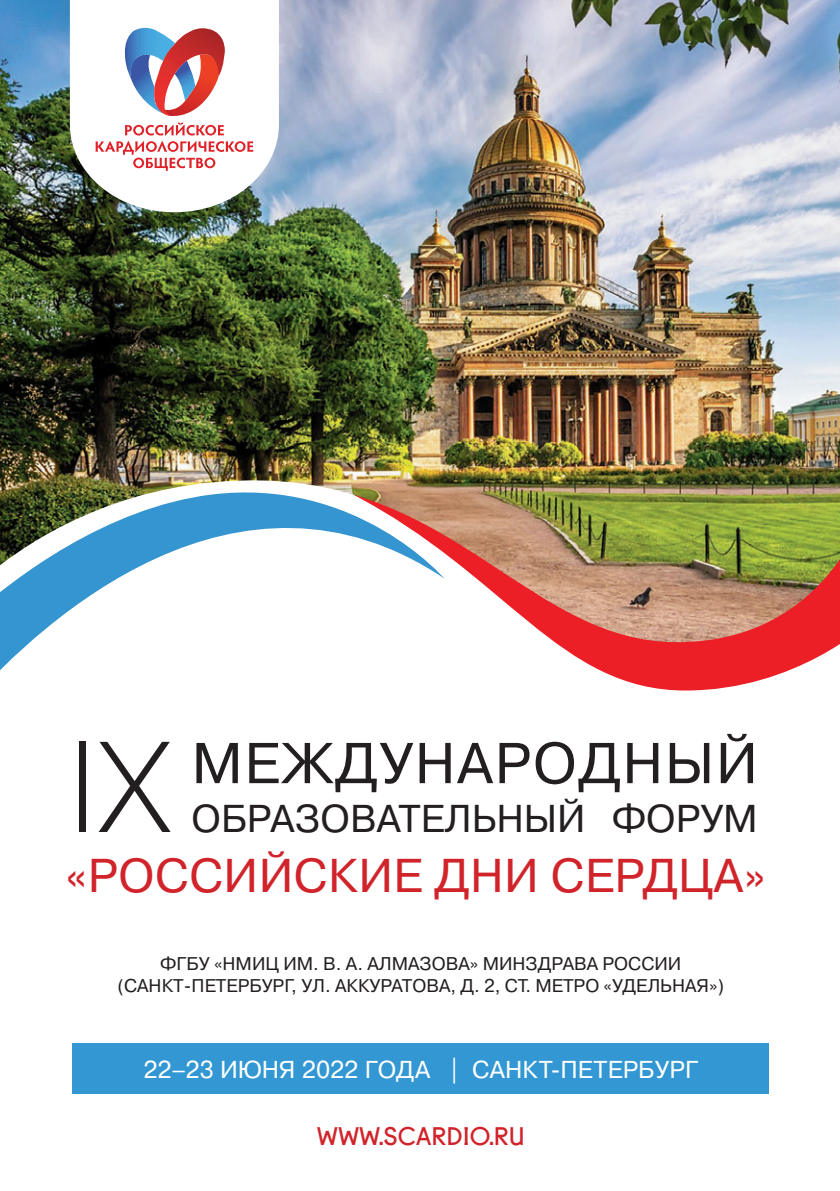
<style>
.page{position:relative;width:840px;height:1191px;background:#fff}
.page>*{position:absolute;margin:0;border:0;box-sizing:border-box;transform-origin:0 0}
.t1{font:128.8px "Pragmatica Light C";color:#231f20;scale:1.05 1}
.t2{font:57.4px "Pragmatica C";letter-spacing:.03em;color:#231f20}
.t3{font:47.4px "Pragmatica C";letter-spacing:.01em;color:#d1232a}
.t4{font:38.8px "Pragmatica C";color:#231f20}
.t5{font:24.4px "Pragmatica C";color:#fff}
.t6{font:24.4px "Fugue";color:#d1232a}
.t7{font:18.4px/22px "Pragmatica C";color:#231f20;text-align:center}
</style>
<div class="page">
<svg style="left:554px;top:642px;width:285px;height:48px;fill:#ed1f26"></svg>
<img style="left:0;top:0;width:839px;height:642px">
<svg style="left:70px;top:0;width:209px;height:212px"></svg>
<svg style="left:95px;top:123px;width:158px;height:48px"></svg>
<svg style="left:123px;top:28px;width:102px;height:88px"></svg>
<div style="left:72px;top:1043px;width:696px;height:51px;background:#3297d3"></div>
<h1 class="t1" style="left:67px;top:716px;width:101px">IX</h1>
<h2 class="t2" style="left:191px;top:731px;width:567px">МЕЖДУНАРОДНЫЙ</h2>
<h3 class="t4" style="left:191px;top:797px;width:567px">ОБРАЗОВАТЕЛЬНЫЙ ФОРУМ</h3>
<h3 class="t3" style="left:65px;top:849px;width:701px">«РОССИЙСКИЕ ДНИ СЕРДЦА»</h3>
<p class="t7" style="left:117px;top:952px;width:608px">ФГБУ «НМИЦ ИМ. В. А. АЛМАЗОВА» МИНЗДРАВА РОССИИ (САНКТ-ПЕТЕРБУРГ, УЛ. АККУРАТОВА, Д. 2, СТ. МЕТРО «УДЕЛЬНАЯ»)</p>
<h3 class="t5" style="left:143px;top:1056px;width:556px">22–23 ИЮНЯ 2022 ГОДА | САНКТ-ПЕТЕРБУРГ</h3>
<h3 class="t6" style="left:316px;top:1117px;width:209px">WWW.SCARDIO.RU</h3>
</div>
